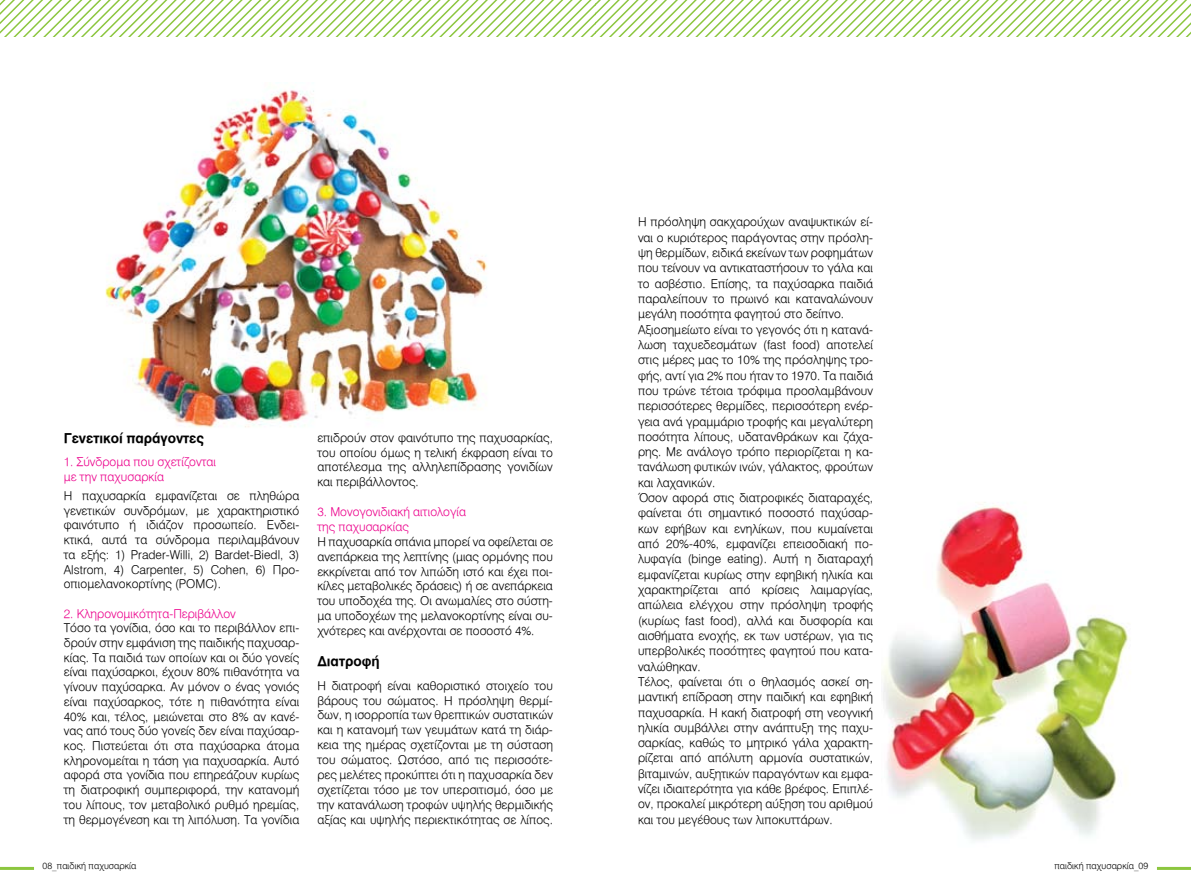
<style>
.page{position:relative;width:1191px;height:893px;background:#fff}
.page>*{position:absolute;margin:0;border:0;box-sizing:border-box;transform-origin:0 0}
.t1{font:700 13.5px "Mg Helvetica";color:#000}
.t2{font:12px/15.3px "Mg Helvetica Light Normal";color:#000;text-align:justify}
.t3{font:12px/14.7px "Mg Helvetica Light Normal";color:#ec008c}
.t4{font:9px "Mg Helvetica Light Normal";color:#000}
</style>
<div class="page">
<hr style="left:0;top:867px;width:34px;height:3px;background:#8cc63f">
<hr style="left:1157px;top:867px;width:34px;height:3px;background:#8cc63f">
<img style="left:882px;top:502px;width:248px;height:339px">
<img style="left:105px;top:90px;width:383px;height:338px">
<svg style="left:0;top:0;width:1191px;height:37px"></svg>
<p class="t1" style="left:64px;top:430px;width:142px">Γενετικοί παράγοντες</p>
<p class="t3" style="left:64px;top:454px;width:154px">1. Σύνδρομα που σχετίζονται με την παχυσαρκία</p>
<p class="t2" style="left:64px;top:488px;width:237px;line-height:14.7px">Η παχυσαρκία εμφανίζεται σε πληθώρα γενετικών συνδρόμων, με χαρακτηριστικό φαινότυπο ή ιδιάζον προσωπείο. Ενδει&shy;κτικά, αυτά τα σύνδρομα περιλαμβάνουν τα εξής: 1) Prader-Willi, 2) Bardet-Biedl, 3)<br>Alstrom, 4) Carpenter, 5) Cohen, 6) Προ&shy;οπιομελανοκορτίνης (POMC).</p>
<p class="t3" style="left:64px;top:606px;width:173px">2. Κληρονομικότητα-Περιβάλλον</p>
<p class="t2" style="left:64px;top:621px;width:237px;line-height:14.7px">Τόσο τα γονίδια, όσο και το περιβάλλον επι&shy;δρούν στην εμφάνιση της παιδικής παχυσαρ&shy;κίας. Τα παιδιά των οποίων και οι δύο γονείς είναι παχύσαρκοι, έχουν 80% πιθανότητα να γίνουν παχύσαρκα. Αν μόνον ο ένας γονιός είναι παχύσαρκος, τότε η πιθανότητα είναι 40% και, τέλος, μειώνεται στο 8% αν κανέ&shy;νας από τους δύο γονείς δεν είναι παχύσαρ&shy;κος. Πιστεύεται ότι στα παχύσαρκα άτομα κληρονομείται η τάση για παχυσαρκία. Αυτό αφορά στα γονίδια που επηρεάζουν κυρίως τη διατροφική συμπεριφορά, την κατανομή του λίπους, τον μεταβολικό ρυθμό ηρεμίας, τη θερμογένεση και τη λιπόλυση. Τα γονίδια</p>
<p class="t2" style="left:317px;top:430px;width:237px;line-height:14.9px">επιδρούν στον φαινότυπο της παχυσαρκίας, του οποίου όμως η τελική έκφραση είναι το αποτέλεσμα της αλληλεπίδρασης γονιδίων και περιβάλλοντος.</p>
<p class="t3" style="left:317px;top:504px;width:150px">3. Μονογονιδιακή αιτιολογία της παχυσαρκίας</p>
<p class="t2" style="left:317px;top:534px;width:237px;line-height:14.9px">Η παχυσαρκία σπάνια μπορεί να οφείλεται σε ανεπάρκεια της λεπτίνης (μιας ορμόνης που εκκρίνεται από τον λιπώδη ιστό και έχει ποι&shy;κίλες μεταβολικές δράσεις) ή σε ανεπάρκεια του υποδοχέα της. Οι ανωμαλίες στο σύστη&shy;μα υποδοχέων της μελανοκορτίνης είναι συ&shy;χνότερες και ανέρχονται σε ποσοστό 4%.</p>
<p class="t1" style="left:317px;top:653px;width:64px">Διατροφή</p>
<p class="t2" style="left:317px;top:678px;width:237px;line-height:14.9px">Η διατροφή είναι καθοριστικό στοιχείο του βάρους του σώματος. Η πρόσληψη θερμί&shy;δων, η ισορροπία των θρεπτικών συστατικών και η κατανομή των γευμάτων κατά τη διάρ&shy;κεια της ημέρας σχετίζονται με τη σύσταση του σώματος. Ωστόσο, από τις περισσότε&shy;ρες μελέτες προκύπτει ότι η παχυσαρκία δεν σχετίζεται τόσο με τον υπερσιτισμό, όσο με την κατανάλωση τροφών υψηλής θερμιδικής αξίας και υψηλής περιεκτικότητας σε λίπος.</p>
<p class="t2" style="left:638px;top:214px;width:236px;text-align:left">Η πρόσληψη σακχαρούχων αναψυκτικών εί&shy;ναι ο κυριότερος παράγοντας στην πρόσλη&shy;ψη θερμίδων, ειδικά εκείνων των ροφημάτων που τείνουν να αντικαταστήσουν το γάλα και το ασβέστιο. Επίσης, τα παχύσαρκα παιδιά παραλείπουν το πρωινό και καταναλώνουν μεγάλη ποσότητα φαγητού στο δείπνο.<br>Αξιοσημείωτο είναι το γεγονός ότι η κατανά&shy;λωση ταχυεδεσμάτων (fast food) αποτελεί στις μέρες μας το 10% της πρόσληψης τρο&shy;φής, αντί για 2% που ήταν το 1970. Τα παιδιά που τρώνε τέτοια τρόφιμα προσλαμβάνουν περισσότερες θερμίδες, περισσότερη ενέρ&shy;γεια ανά γραμμάριο τροφής και μεγαλύτερη ποσότητα λίπους, υδατανθράκων και ζάχα&shy;ρης. Με ανάλογο τρόπο περιορίζεται η κα&shy;τανάλωση φυτικών ινών, γάλακτος, φρούτων και λαχανικών.<br>Όσον αφορά στις διατροφικές διαταραχές, φαίνεται ότι σημαντικό ποσοστό παχύσαρ&shy;κων εφήβων και ενηλίκων, που κυμαίνεται από 20%-40%, εμφανίζει επεισοδιακή πο&shy;λυφαγία (binge eating). Αυτή η διαταραχή εμφανίζεται κυρίως στην εφηβική ηλικία και χαρακτηρίζεται από κρίσεις λαιμαργίας, απώλεια ελέγχου στην πρόσληψη τροφής (κυρίως fast food), αλλά και δυσφορία και αισθήματα ενοχής, εκ των υστέρων, για τις υπερβολικές ποσότητες φαγητού που κατα&shy;ναλώθηκαν.<br>Τέλος, φαίνεται ότι ο θηλασμός ασκεί ση&shy;μαντική επίδραση στην παιδική και εφηβική παχυσαρκία. Η κακή διατροφή στη νεογνική ηλικία συμβάλλει στην ανάπτυξη της παχυ&shy;σαρκίας, καθώς το μητρικό γάλα χαρακτη&shy;ρίζεται από απόλυτη αρμονία συστατικών, βιταμινών, αυξητικών παραγόντων και εμφα&shy;νίζει ιδιαιτερότητα για κάθε βρέφος. Επιπλέ&shy;ον, προκαλεί μικρότερη αύξηση του αριθμού και του μεγέθους των λιποκυττάρων.</p>
<p class="t4" style="left:43px;top:861px;width:95px">08_παιδική παχυσαρκία</p>
<p class="t4" style="left:1054px;top:861px;width:95px">παιδική παχυσαρκία_09</p>
</div>
